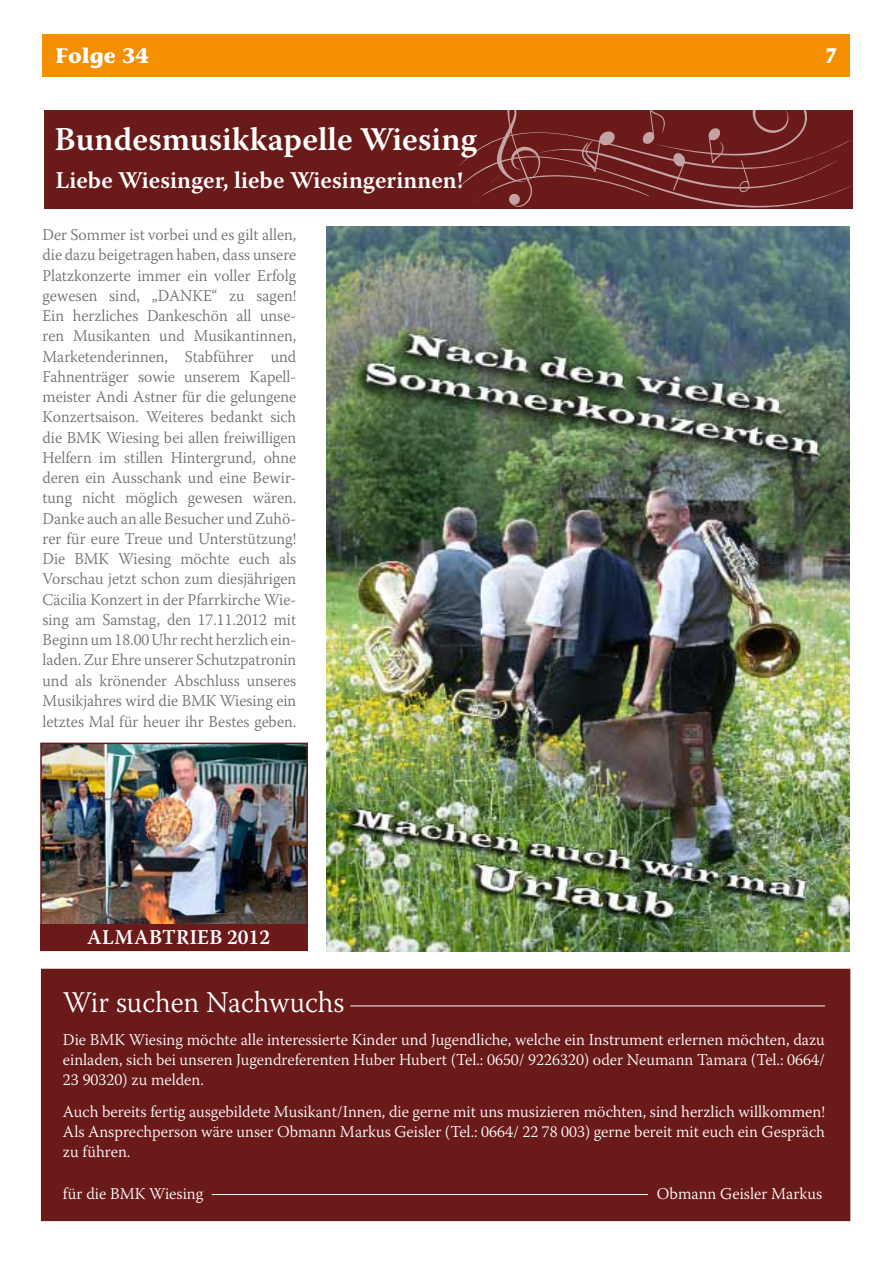
<style>
.page{position:relative;width:893px;height:1263px;background:#fff}
.page>*{position:absolute;margin:0;border:0;box-sizing:border-box;transform-origin:0 0}
.t1{font:600 33px "Warnock Pro";color:#fff}
.t2{font:300 30px "Warnock Pro";color:#fff;scale:.96 1}
.t3{font:600 24px "Warnock Pro";color:#fff}
.t4{font:600 21px "Warnock Pro";letter-spacing:.015em;color:#fff;scale:.96 1}
.t5{font:700 21px "Stone Informal Std";color:#fff}
.t6{font:300 16.5px/20.2px "Warnock Pro";color:#6e6f70;text-align:justify;scale:.96 1}
.t7{font:300 16.5px/20.4px "Warnock Pro";color:#fff;text-align:justify}
</style>
<div class="page">
<div style="left:43px;top:34px;width:807px;height:43px;background:#f38f00"></div>
<div style="left:44px;top:110px;width:809px;height:99px;background:#6a1a19"></div>
<svg style="left:490px;top:146px;width:349px;height:81px"></svg>
<svg style="left:472px;top:110px;width:340px;height:99px"></svg>
<img style="left:326px;top:227px;width:523px;height:724px">
<div style="left:41px;top:969px;width:809px;height:252px;background:#6a1a19"></div>
<hr style="left:212px;top:1194px;width:436px;height:1px;background:#fff">
<hr style="left:350px;top:1006px;width:475px;height:1px;background:#fff">
<img style="left:43px;top:746px;width:262px;height:178px">
<div style="left:40px;top:743px;width:268px;height:208px;border:2px solid #6a1a19"></div>
<div style="left:40px;top:924px;width:268px;height:26px;background:#6a1a19"></div>
<p class="t5" style="left:55px;top:42px;width:95px">Folge 34</p>
<p class="t5" style="left:824px;top:42px;width:15px">7</p>
<h1 class="t1" style="left:55px;top:120px;width:424px">Bundesmusikkapelle Wiesing</h1>
<h3 class="t3" style="left:55px;top:166px;width:409px">Liebe Wiesinger, liebe Wiesingerinnen!</h3>
<p class="t6" style="left:43px;top:224px;width:266px">Der Sommer ist vorbei und es gilt allen, die dazu beigetragen haben, dass unsere Platzkonzerte immer ein voller Erfolg gewesen sind, „DANKE“ zu sagen!<br>Ein herzliches Dankeschön all unse&shy;ren Musikanten und Musikantinnen, Marketenderinnen, Stabführer und Fahnenträger sowie unserem Kapell&shy;meister Andi Astner für die gelungene Konzertsaison. Weiteres bedankt sich die BMK Wiesing bei allen freiwilligen Helfern im stillen Hintergrund, ohne deren ein Ausschank und eine Bewir&shy;tung nicht möglich gewesen wären.<br>Danke auch an alle Besucher und Zuhö&shy;rer für eure Treue und Unterstützung!<br>Die BMK Wiesing möchte euch als Vorschau jetzt schon zum diesjährigen Cäcilia Konzert in der Pfarrkirche Wie&shy;sing am Samstag, den 17.11.2012 mit Beginn um 18.00 Uhr recht herzlich ein&shy;laden. Zur Ehre unserer Schutzpatronin und als krönender Abschluss unseres Musikjahres wird die BMK Wiesing ein letztes Mal für heuer ihr Bestes geben.</p>
<p class="t4" style="left:87px;top:924px;width:192px">Almabtrieb 2012</p>
<h2 class="t2" style="left:63px;top:984px;width:295px">Wir suchen Nachwuchs</h2>
<p class="t7" style="left:63px;top:1029px;width:763px">Die BMK Wiesing möchte alle interessierte Kinder und Jugendliche, welche ein Instrument erlernen möchten, dazu einladen, sich bei unseren Jugendreferenten Huber Hubert (Tel.: 0650/ 9226320) oder Neumann Tamara (Tel.: 0664/ 23 90320) zu melden.</p>
<p class="t7" style="left:63px;top:1101px;width:763px">Auch bereits fertig ausgebildete Musikant/Innen, die gerne mit uns musizieren möchten, sind herzlich willkommen!<br>Als Ansprechperson wäre unser Obmann Markus Geisler (Tel.: 0664/ 22 78 003) gerne bereit mit euch ein Gespräch zu führen.</p>
<p class="t7" style="left:63px;top:1183px;width:142px">für die BMK Wiesing</p>
<p class="t7" style="left:657px;top:1183px;width:167px">Obmann Geisler Markus</p>
</div>
